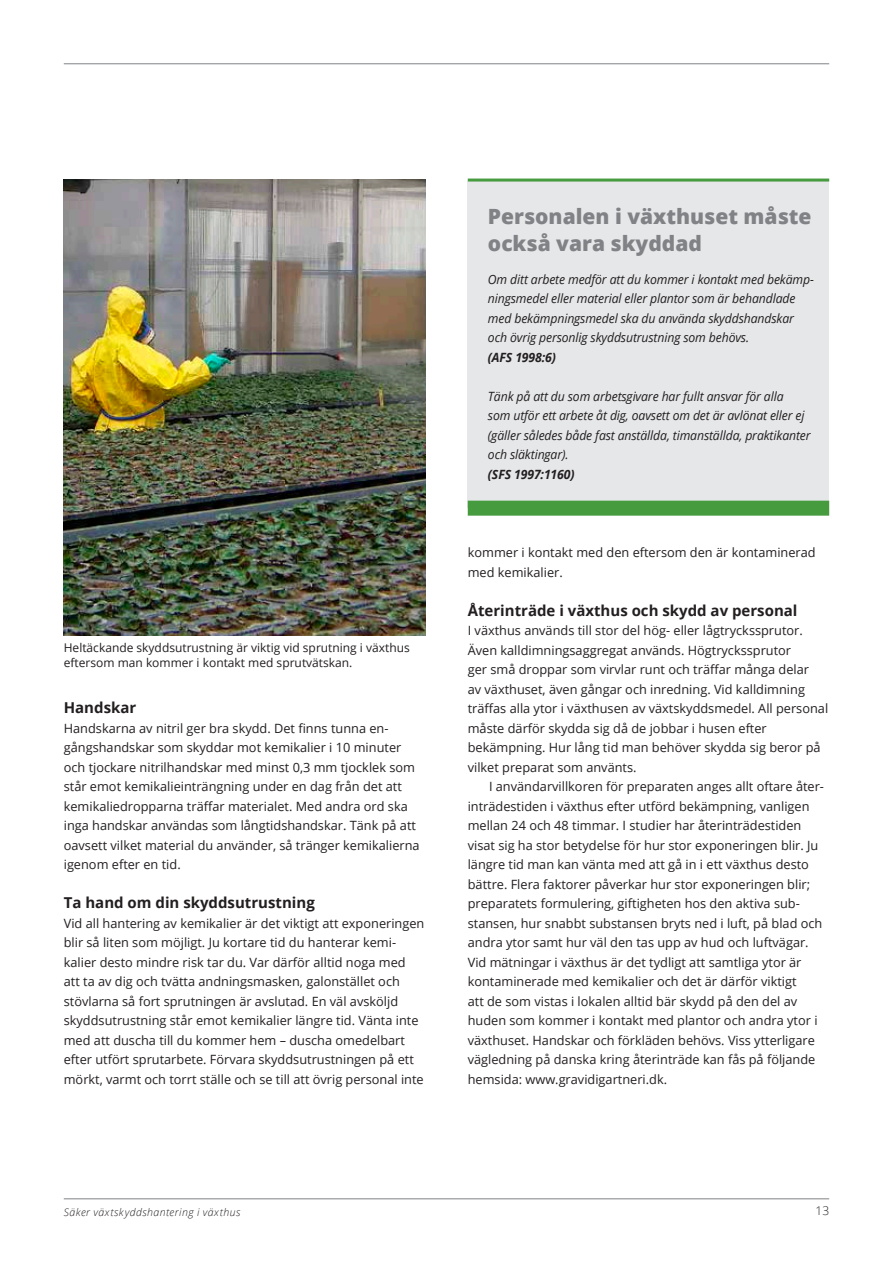
<style>
.page{position:relative;width:893px;height:1263px;background:#fff}
.page>*{position:absolute;margin:0;border:0;box-sizing:border-box;transform-origin:0 0}
.t1{font:800 21px/27px "Open Sans";color:#808285}
.t2{font:700 15px "Open Sans";color:#231f20}
.t3{font:12.75px/19.5px "Open Sans";color:#231f20}
.t4{font:italic 12.75px/19.5px "Open Sans";letter-spacing:-.01em;color:#231f20;scale:.96 1}
.t5{font:italic 700 12.75px "Open Sans";letter-spacing:-.01em;color:#231f20;scale:.96 1}
.t6{font:12px/15px "Open Sans";color:#231f20}
.t7{font:300 12px "Open Sans";color:#231f20}
.t8{font:italic 300 10.5px "Open Sans";letter-spacing:.045em;color:#231f20}
</style>
<div class="page">
<hr style="left:64px;top:63px;width:765px;height:1px;background:#808285">
<hr style="left:64px;top:1198px;width:765px;height:1px;background:#808285">
<img style="left:64px;top:180px;width:361px;height:456px">
<div style="left:468px;top:181px;width:361px;height:327px;background:#e6e7e9"></div>
<hr style="left:468px;top:179px;width:361px;height:3px;background:#469b3f">
<div style="left:468px;top:501px;width:361px;height:15px;background:#469b3f"></div>
<h1 class="t1" style="left:488px;top:202px;width:325px">Personalen i växthuset måste också vara skyddad</h1>
<p class="t6" style="left:64px;top:640px;width:347px">Heltäckande skyddsutrustning är viktig vid sprutning i växthus eftersom man kommer i kontakt med sprutvätskan.</p>
<p class="t2" style="left:64px;top:697px;width:74px">Handskar</p>
<p class="t3" style="left:64px;top:718px;width:357px">Handskarna av nitril ger bra skydd. Det finns tunna en&shy;gångshandskar som skyddar mot kemikalier i 10 minuter och tjockare nitrilhandskar med minst 0,3 mm tjocklek som står emot kemikalieinträngning under en dag från det att kemikaliedropparna träffar materialet. Med andra ord ska inga handskar användas som långtidshandskar. Tänk på att oavsett vilket material du använder, så tränger kemikalierna igenom efter en tid.</p>
<p class="t2" style="left:64px;top:892px;width:253px">Ta hand om din skyddsutrustning</p>
<p class="t3" style="left:64px;top:913px;width:362px">Vid all hantering av kemikalier är det viktigt att exponeringen blir så liten som möjligt. Ju kortare tid du hanterar kemi&shy;kalier desto mindre risk tar du. Var därför alltid noga med att ta av dig och tvätta andningsmasken, galonstället och stövlarna så fort sprutningen är avslutad. En väl avsköljd skyddsutrustning står emot kemikalier längre tid. Vänta inte med att duscha till du kommer hem – duscha omedelbart efter utfört sprutarbete. Förvara skyddsutrustningen på ett mörkt, varmt och torrt ställe och se till att övrig personal inte</p>
<p class="t4" style="left:488px;top:269px;width:341px">Om ditt arbete medför att du kommer i kontakt med bekämp&shy;ningsmedel eller material eller plantor som är behandlade med bekämpningsmedel ska du använda skyddshandskar och övrig personlig skyddsutrustning som behövs.</p>
<p class="t5" style="left:488px;top:348px;width:72px">(AFS 1998:6)</p>
<p class="t4" style="left:488px;top:386px;width:338px">Tänk på att du som arbetsgivare har fullt ansvar för alla<br>som utför ett arbete åt dig, oavsett om det är avlönat eller ej (gäller således både fast anställda, timanställda, praktikanter och släktingar).</p>
<p class="t5" style="left:488px;top:465px;width:92px">(SFS 1997:1160)</p>
<p class="t3" style="left:468px;top:542px;width:349px">kommer i kontakt med den eftersom den är kontaminerad med kemikalier.</p>
<p class="t2" style="left:468px;top:600px;width:331px">Återinträde i växthus och skydd av personal</p>
<p class="t3" style="left:468px;top:620px;width:362px">I växthus används till stor del hög- eller lågtryckssprutor.<br>Även kalldimningsaggregat används. Högtryckssprutor<br>ger små droppar som virvlar runt och träffar många delar<br>av växthuset, även gångar och inredning. Vid kalldimning träffas alla ytor i växthusen av växtskyddsmedel. All personal måste därför skydda sig då de jobbar i husen efter bekämpning. Hur lång tid man behöver skydda sig beror på vilket preparat som använts.</p>
<p class="t3" style="left:468px;top:776px;width:358px;text-indent:21px">I användarvillkoren för preparaten anges allt oftare åter&shy;inträdestiden i växthus efter utförd bekämpning, vanligen mellan 24 och 48 timmar. I studier har återinträdestiden visat sig ha stor betydelse för hur stor exponeringen blir. Ju längre tid man kan vänta med att gå in i ett växthus desto bättre. Flera faktorer påverkar hur stor exponeringen blir; preparatets formulering, giftigheten hos den aktiva sub&shy;stansen, hur snabbt substansen bryts ned i luft, på blad och andra ytor samt hur väl den tas upp av hud och luftvägar.<br>Vid mätningar i växthus är det tydligt att samtliga ytor är kontaminerade med kemikalier och det är därför viktigt<br>att de som vistas i lokalen alltid bär skydd på den del av huden som kommer i kontakt med plantor och andra ytor i växthuset. Handskar och förkläden behövs. Viss ytterligare vägledning på danska kring återinträde kan fås på följande hemsida: www.gravidigartneri.dk.</p>
<p class="t8" style="left:64px;top:1205px;width:178px">Säker växtskyddshantering i växthus</p>
<p class="t7" style="left:815px;top:1202px;width:15px">13</p>
</div>
